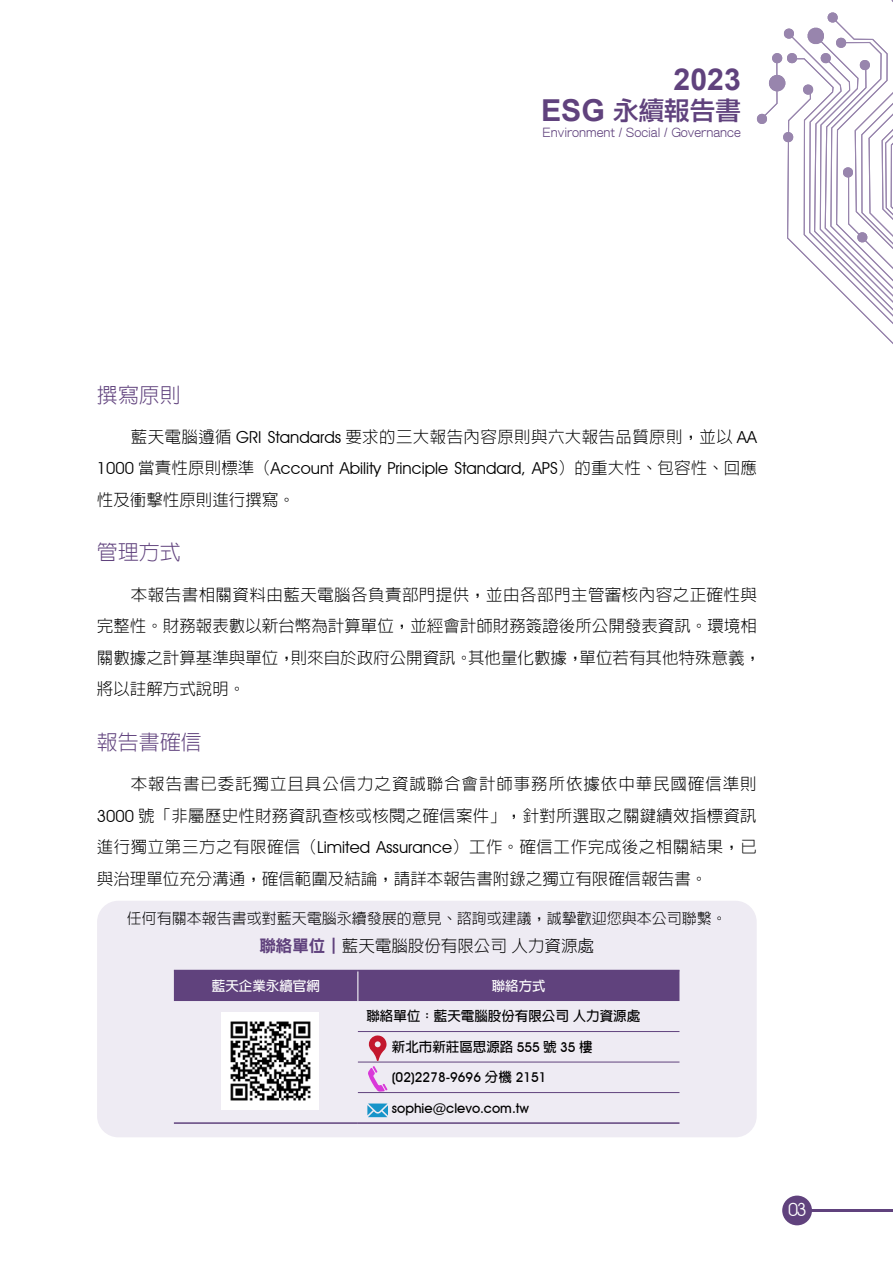
<style>
.page{position:relative;width:893px;height:1263px;background:#fff}
.page>*{position:absolute;margin:0;border:0;box-sizing:border-box;transform-origin:0 0}
.t1{font:700 30.15px "Arial";color:#60427d}
.t2{font:25.5px "ARUD Jing Xi Hei B5 HK EB";color:#60427d}
.t3{font:300 21px "AR Hei B5";color:#60427d}
.t4{font:18px "Avant Garde IT Cby BT";color:#fff}
.t5{font:300 16.5px/31.5px "AR Hei B5";color:#000}
.t6{font:16.5px "Avant Garde IT Cby BT";color:#000}
.t7{font:300 16.5px "AR Hei B5";letter-spacing:.025em;color:#000}
.t8{font:300 15px "AR Hei B5";color:#000}
.t9{font:500 13.5px "Avant Garde IT Cby BT";color:#000}
.t10{font:700 13.5px "AR Hei B5";color:#000}
.t11{font:700 13.5px "AR Hei B5";color:#fff}
.t12{font:500 12px "AR Hei B5";color:#60427d}
.s1{font-family:"Arial";font-weight:700;font-size:30.15px}
.s2{font-family:"Avant Garde IT Cby BT";font-weight:400}
.s3{font-family:"AR Hei B5";font-weight:300}
.s4{font-weight:800;color:#60427d}
.s5{font-family:"Avant Garde IT Cby BT";font-weight:500}
.s6{font-family:"AR Hei B5";font-weight:700}
</style>
<div class="page">
<div style="left:782px;top:1195px;width:30px;height:30px;background:#60427d;border-radius:50%"></div>
<hr style="left:808px;top:1209px;width:85px;height:3px;background:#60427d">
<svg style="left:783px;top:0;width:110px;height:344px"></svg>
<svg style="left:761px;top:60px;width:16px;height:57px"></svg>
<div style="left:757px;top:114px;width:10px;height:10px;background:#9885ad;border-radius:50%"></div>
<div style="left:772px;top:53px;width:10px;height:10px;background:#9885ad;border-radius:50%"></div>
<div style="left:769px;top:75px;width:16px;height:16px;background:#9885ad;border-radius:50%"></div>
<div style="left:97px;top:901px;width:660px;height:236px;background:#eeebf3;border-radius:21px"></div>
<div style="left:174px;top:971px;width:505px;height:30px;background:#60427d"></div>
<hr style="left:357px;top:971px;width:1px;height:30px;background:#fff">
<hr style="left:174px;top:970px;width:184px;height:1px;background:#60427d">
<hr style="left:358px;top:970px;width:321px;height:1px;background:#60427d">
<hr style="left:174px;top:1122px;width:184px;height:2px;background:#60427d">
<hr style="left:358px;top:1122px;width:321px;height:2px;background:#60427d">
<hr style="left:358px;top:1031px;width:321px;height:1px;background:#60427d">
<hr style="left:358px;top:1062px;width:321px;height:1px;background:#60427d">
<hr style="left:358px;top:1092px;width:321px;height:1px;background:#60427d">
<img style="left:221px;top:1012px;width:98px;height:97px">
<svg style="left:368px;top:1035px;width:19px;height:57px"></svg>
<svg style="left:367px;top:1103px;width:21px;height:14px"></svg>
<h1 class="t1" style="left:674px;top:58px;width:69px">2023</h1>
<h2 class="t2" style="left:541px;top:95px;width:201px"><span class="s1">ESG</span> 永續報告書</h2>
<p class="t12" style="left:543px;top:126px;width:200px">Environment / Social / Governance</p>
<p class="t3" style="left:97px;top:384px;width:85px">撰寫原則</p>
<p class="t7" style="left:131px;top:428px;width:627px">藍天電腦遵循 <span class="s2">GRI Standards</span> 要求的三大報告內容原則與六大報告品質原則，並以 <span class="s2">AA</span></p>
<p class="t6" style="left:97px;top:458px;width:662px">1000 <span class="s3">當責性原則標準（</span>Account Ability Principle Standard, APS<span class="s3">）的重大性、包容性、回應</span></p>
<p class="t5" style="left:97px;top:484px;width:199px">性及衝擊性原則進行撰寫。</p>
<p class="t3" style="left:97px;top:542px;width:85px">管理方式</p>
<p class="t5" style="left:97px;top:579px;width:666px;text-indent:34px">本報告書相關資料由藍天電腦各負責部門提供，並由各部門主管審核內容之正確性與完整性。財務報表數以新台幣為計算單位，並經會計師財務簽證後所公開發表資訊。環境相關數據之計算基準與單位，則來自於政府公開資訊。其他量化數據，單位若有其他特殊意義，將以註解方式說明。</p>
<p class="t3" style="left:97px;top:731px;width:106px">報告書確信</p>
<p class="t5" style="left:97px;top:768px;width:662px;text-align:justify;text-indent:34px">本報告書已委託獨立且具公信力之資誠聯合會計師事務所依據依中華民國確信準則<span class="s2">3000</span> 號「非屬歷史性財務資訊查核或核閱之確信案件」，針對所選取之關鍵績效指標資訊進行獨立第三方之有限確信（<span class="s2">Limited Assurance</span>）工作。確信工作完成後之相關結果，已與治理單位充分溝通，確信範圍及結論，請詳本報告書附錄之獨立有限確信報告書。</p>
<p class="t8" style="left:127px;top:910px;width:601px">任何有關本報告書或對藍天電腦永續發展的意見、諮詢或建議，誠摯歡迎您與本公司聯繫。</p>
<p class="t5" style="left:259px;top:929px;width:336px"><span class="s4">聯絡單位∣</span>藍天電腦股份有限公司人力資源處</p>
<p class="t11" style="left:212px;top:979px;width:109px">藍天企業永續官網</p>
<p class="t11" style="left:492px;top:979px;width:55px">聯絡方式</p>
<p class="t10" style="left:366px;top:1009px;width:275px">聯絡單位：藍天電腦股份有限公司人力資源處</p>
<p class="t10" style="left:392px;top:1040px;width:202px">新北市新莊區思源路 <span class="s5">555</span> 號 <span class="s5">35</span> 樓</p>
<p class="t9" style="left:392px;top:1069px;width:156px">(02)2278-9696 <span class="s6">分機</span> 2151</p>
<p class="t9" style="left:392px;top:1100px;width:139px">sophie@clevo.com.tw</p>
<p class="t4" style="left:788px;top:1198px;width:20px">03</p>
</div>
